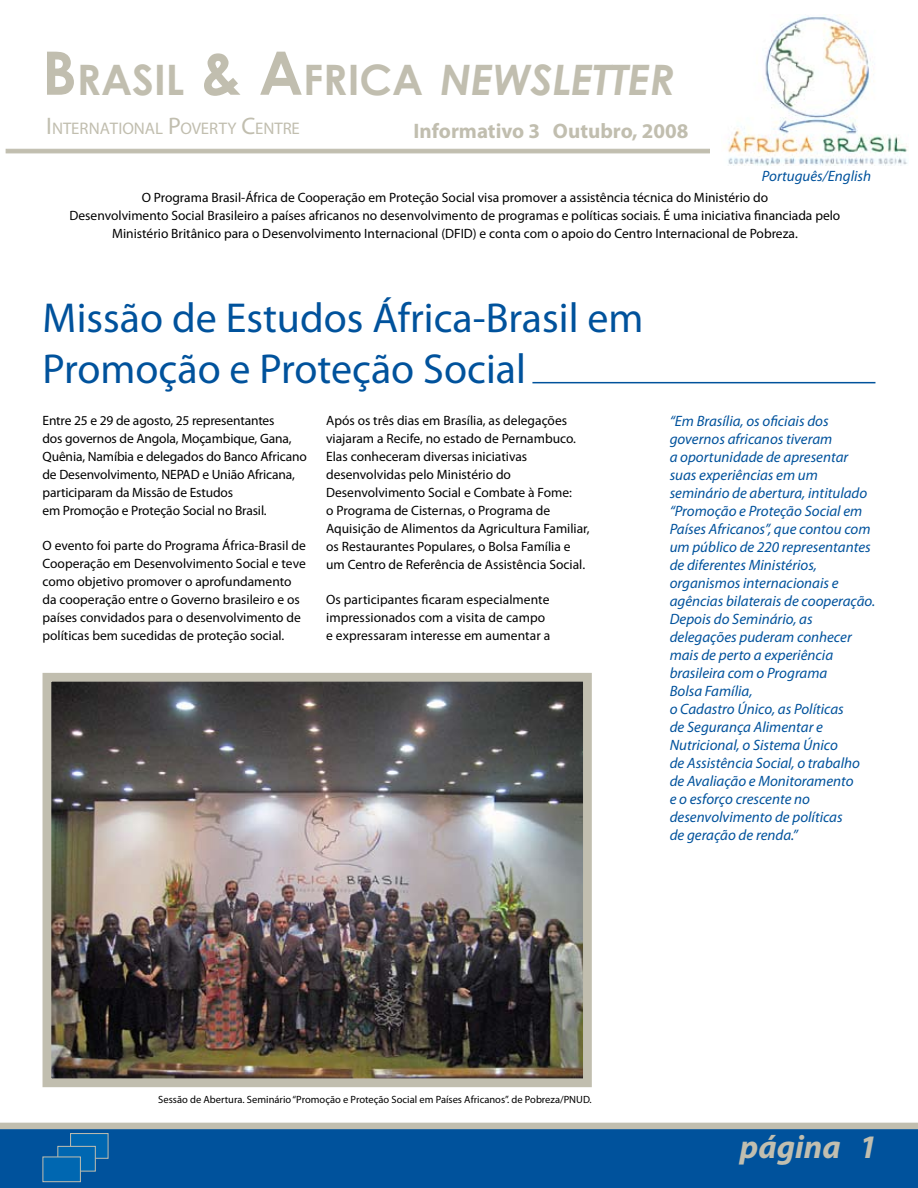
<style>
.page{position:relative;width:918px;height:1188px;background:#fff}
.page>*{position:absolute;margin:0;border:0;box-sizing:border-box;transform-origin:0 0}
.t1{font:42px/50.4px "Myriad Pro";color:#00529c}
.t2{font:700 42px "Century Gothic";color:#c1beaf}
.t3{font:italic 700 33px "Myriad Pro";color:#c1beaf}
.t4{font:700 21px "Myriad Pro";color:#c1beaf}
.t5{font:16.8px "Myriad Pro";color:#c1beaf}
.t6{font:italic 15px/18px "Myriad Pro";color:#00529c}
.t7{font:13.5px/18px "Myriad Pro";color:#000}
.t8{font:10.5px "Myriad Pro";color:#000}
.s1{font-size:60px}
.s2{font-style:italic}
.s3{font-size:24px}
</style>
<div class="page">
<img style="left:53px;top:683px;width:529px;height:394px">
<div style="left:43px;top:673px;width:549px;height:414px;border:9px solid #c1beaf"></div>
<div style="left:0;top:1129px;width:918px;height:59px;background:#00529c"></div>
<div style="left:0;top:1123px;width:918px;height:6px;background:#c1beaf"></div>
<div style="left:70px;top:1133px;width:38px;height:26px;background:#0067b1;border:1px solid #c1beaf"></div>
<div style="left:57px;top:1146px;width:39px;height:26px;background:#0067b1;border:1px solid #c1beaf"></div>
<div style="left:43px;top:1157px;width:38px;height:25px;background:#0067b1;border:1px solid #c1beaf"></div>
<img style="left:728px;top:16px;width:180px;height:150px">
<hr style="left:6px;top:149px;width:704px;height:4px;background:#c1beaf">
<hr style="left:532px;top:382px;width:343px;height:1px;background:#00529c">
<h1 class="t2" style="left:42px;top:48px;width:634px"><span class="s1">B</span>RASIL <span class="s1">&amp; A</span>FRICA <span class="s2">NEWSLETTER</span></h1>
<p class="t5" style="left:46px;top:118px;width:255px"><span class="s3">I</span>NTERNATIONAL <span class="s3">P</span>OVERTY <span class="s3">C</span>ENTRE</p>
<h3 class="t4" style="left:414px;top:119px;width:276px">Informativo 3 Outubro, 2008</h3>
<p class="t6" style="left:762px;top:167px;width:111px">Português/English</p>
<p class="t7" style="left:70px;top:189px;width:772px;text-align:center">O Programa Brasil-África de Cooperação em Proteção Social visa promover a assistência técnica do Ministério do<br>Desenvolvimento Social Brasileiro a países africanos no desenvolvimento de programas e políticas sociais. É uma iniciativa financiada pelo<br>Ministério Britânico para o Desenvolvimento Internacional (DFID) e conta com o apoio do Centro Internacional de Pobreza.</p>
<h1 class="t1" style="left:43px;top:292px;width:603px">Missão de Estudos África-Brasil em<br>Promoção e Proteção Social</h1>
<p class="t7" style="left:43px;top:411px;width:266px">Entre 25 e 29 de agosto, 25 representantes<br>dos governos de Angola, Moçambique, Gana, Quênia, Namíbia e delegados do Banco Africano de Desenvolvimento, NEPAD e União Africana, participaram da Missão de Estudos<br>em Promoção e Proteção Social no Brasil.</p>
<p class="t7" style="left:43px;top:536px;width:265px">O evento foi parte do Programa África-Brasil de Cooperação em Desenvolvimento Social e teve como objetivo promover o aprofundamento da cooperação entre o Governo brasileiro e os países convidados para o desenvolvimento de políticas bem sucedidas de proteção social.</p>
<p class="t7" style="left:326px;top:411px;width:265px">Após os três dias em Brasília, as delegações viajaram a Recife, no estado de Pernambuco.<br>Elas conheceram diversas iniciativas desenvolvidas pelo Ministério do Desenvolvimento Social e Combate à Fome:<br>o Programa de Cisternas, o Programa de Aquisição de Alimentos da Agricultura Familiar, os Restaurantes Populares, o Bolsa Família e um Centro de Referência de Assistência Social.</p>
<p class="t7" style="left:326px;top:590px;width:226px">Os participantes ficaram especialmente impressionados com a visita de campo e expressaram interesse em aumentar a</p>
<p class="t6" style="left:670px;top:412px;width:207px">“Em Brasília, os oficiais dos governos africanos tiveram<br>a oportunidade de apresentar suas experiências em um seminário de abertura, intitulado “Promoção e Proteção Social em<br>Países Africanos”, que contou com um público de 220 representantes de diferentes Ministérios, organismos internacionais e agências bilaterais de cooperação.<br>Depois do Seminário, as delegações puderam conhecer mais de perto a experiência brasileira com o Programa<br>Bolsa Família,<br>o Cadastro Único, as Políticas<br>de Segurança Alimentar e<br>Nutricional, o Sistema Único<br>de Assistência Social, o trabalho de Avaliação e Monitoramento<br>e o esforço crescente no desenvolvimento de políticas<br>de geração de renda.”</p>
<p class="t8" style="left:158px;top:1093px;width:435px">Sessão de Abertura. Seminário “Promoção e Proteção Social em Países Africanos”. de Pobreza/PNUD.</p>
<h2 class="t3" style="left:740px;top:1129px;width:138px">página 1</h2>
</div>
